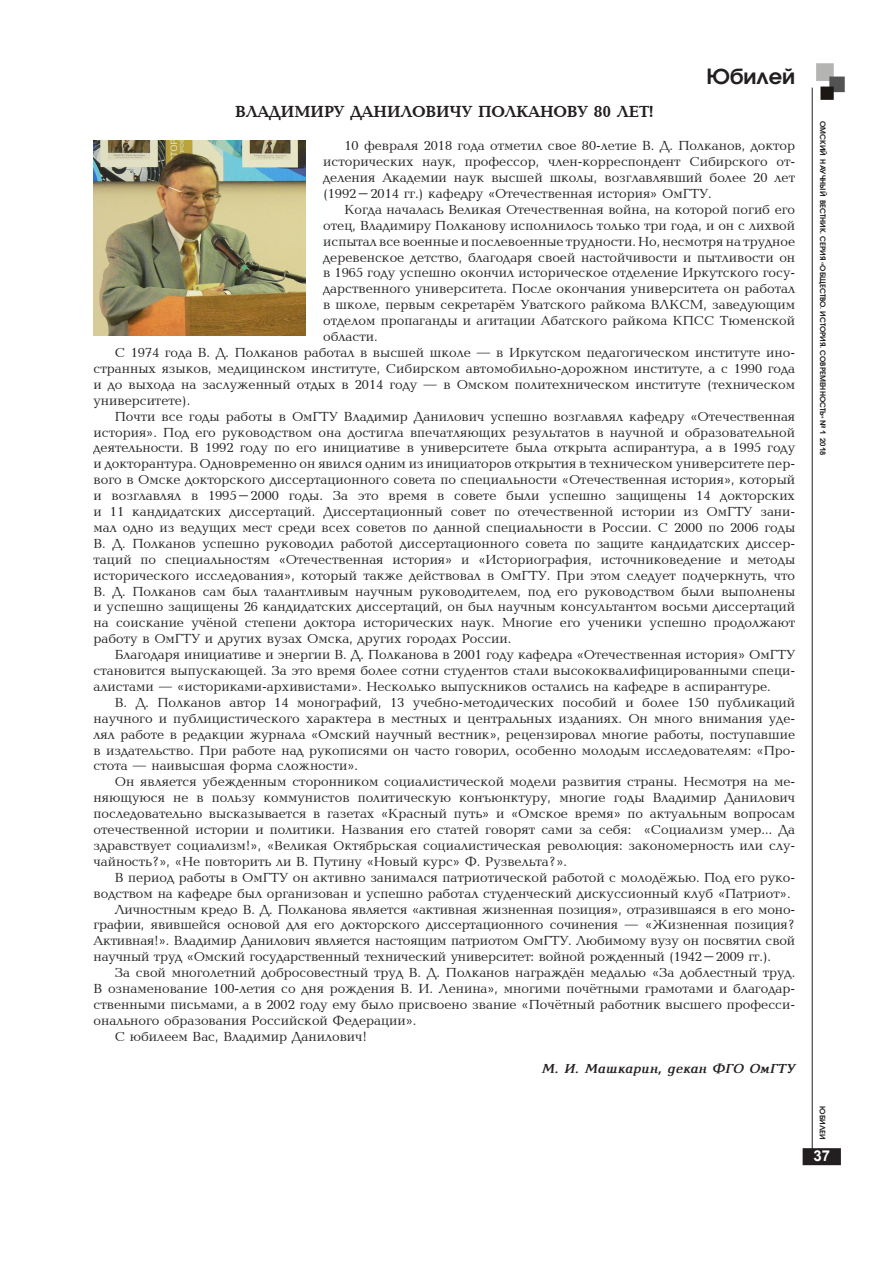
<style>
.page{position:relative;width:893px;height:1263px;background:#fff}
.page>*{position:absolute;margin:0;border:0;box-sizing:border-box;transform-origin:0 0}
.книжная_полка{font:600 21px "Avant Garde Gothic C";color:#231f20}
.название_статьи{font:700 16.5px "Baltica C";color:#231f20}
.t1{font:700 15px "Arial";color:#fff}
.основной_текст{font:13.5px/15.9px "Baltica CTT";color:#231f20;text-align:justify}
.основной_текст-2{font:italic 700 13.5px "Baltica";color:#231f20}
.t2{font:600 7.5px "Avant Garde Gothic C";color:#231f20}
</style>
<div class="page">
<div style="left:803px;top:1149px;width:37px;height:15px;background:#231f20"></div>
<div style="left:803px;top:1148px;width:38px;height:17px;border:2px solid #231f20"></div>
<hr style="left:812px;top:88px;width:1px;height:1071px;background:#231f20">
<img style="left:816px;top:63px;width:29px;height:37px">
<img style="left:94px;top:140px;width:211px;height:195px">
<p class="книжная_полка" style="left:706px;top:64px;width:90px">Юбилей</p>
<p class="название_статьи" style="left:235px;top:102px;width:420px">ВЛАДИМИРУ ДАНИЛОВИЧУ ПОЛКАНОВУ 80 ЛЕТ!</p>
<p class="основной_текст" style="left:323px;top:138px;width:473px;text-indent:21px">10 февраля 2018 года отметил свое 80-летие В. Д. Полканов, доктор исторических наук, профессор, член-корреспондент Сибирского от&shy;деления Академии наук высшей школы, возглавлявший более 20 лет (1992–2014 гг.) кафедру «Отечественная история» ОмГТУ.</p>
<p class="основной_текст" style="left:323px;top:202px;width:473px;text-indent:21px">Когда началась Великая Отечественная война, на которой погиб его отец, Владимиру Полканову исполнилось только три года, и он с лихвой испытал все военные и послевоенные трудности. Но, несмотря на трудное деревенское детство, благодаря своей настойчивости и пытливости он в 1965 году успешно окончил историческое отделение Иркутского госу&shy;дарственного университета. После окончания университета он работал в школе, первым секретарём Уватского райкома ВЛКСМ, заведующим отделом пропаганды и агитации Абатского райкома КПСС Тюменской области.</p>
<p class="основной_текст" style="left:94px;top:345px;width:703px;text-indent:21px">С 1974 года В. Д. Полканов работал в высшей школе — в Иркутском педагогическом институте ино&shy;странных языков, медицинском институте, Сибирском автомобильно-дорожном институте, а с 1990 года и до выхода на заслуженный отдых в 2014 году — в Омском политехническом институте (техническом университете).</p>
<p class="основной_текст" style="left:94px;top:409px;width:703px;text-indent:21px">Почти все годы работы в ОмГТУ Владимир Данилович успешно возглавлял кафедру «Отечественная история». Под его руководством она достигла впечатляющих результатов в научной и образовательной деятельности. В 1992 году по его инициативе в университете была открыта аспирантура, а в 1995 году и докторантура. Одновременно он явился одним из инициаторов открытия в техническом университете пер&shy;вого в Омске докторского диссертационного совета по специальности «Отечественная история», который и возглавлял в 1995–2000 годы. За это время в совете были успешно защищены 14 докторских и 11 кандидатских диссертаций. Диссертационный совет по отечественной истории из ОмГТУ зани&shy;мал одно из ведущих мест среди всех советов по данной специальности в России. С 2000 по 2006 годы В. Д. Полканов успешно руководил работой диссертационного совета по защите кандидатских диссер&shy;таций по специальностям «Отечественная история» и «Историография, источниковедение и методы исторического исследования», который также действовал в ОмГТУ. При этом следует подчеркнуть, что В. Д. Полканов сам был талантливым научным руководителем, под его руководством были выполнены и успешно защищены 26 кандидатских диссертаций, он был научным консультантом восьми диссертаций на соискание учёной степени доктора исторических наук. Многие его ученики успешно продолжают работу в ОмГТУ и других вузах Омска, других городах России.</p>
<p class="основной_текст" style="left:94px;top:647px;width:703px;text-indent:21px">Благодаря инициативе и энергии В. Д. Полканова в 2001 году кафедра «Отечественная история» ОмГТУ становится выпускающей. За это время более сотни студентов стали высококвалифицированными специ&shy;алистами — «историками-архивистами». Несколько выпускников остались на кафедре в аспирантуре.</p>
<p class="основной_текст" style="left:94px;top:695px;width:703px;text-indent:21px">В. Д. Полканов автор 14 монографий, 13 учебно-методических пособий и более 150 публикаций научного и публицистического характера в местных и центральных изданиях. Он много внимания уде&shy;лял работе в редакции журнала «Омский научный вестник», рецензировал многие работы, поступавшие в издательство. При работе над рукописями он часто говорил, особенно молодым исследователям: «Про&shy;стота — наивысшая форма сложности».</p>
<p class="основной_текст" style="left:94px;top:774px;width:703px;text-indent:21px">Он является убежденным сторонником социалистической модели развития страны. Несмотря на ме&shy;няющуюся не в пользу коммунистов политическую конъюнктуру, многие годы Владимир Данилович последовательно высказывается в газетах «Красный путь» и «Омское время» по актуальным вопросам отечественной истории и политики. Названия его статей говорят сами за себя: «Социализм умер… Да здравствует социализм!», «Великая Октябрьская социалистическая революция: закономерность или слу&shy;чайность?», «Не повторить ли В. Путину «Новый курс» Ф. Рузвельта?».</p>
<p class="основной_текст" style="left:94px;top:870px;width:703px;text-indent:21px">В период работы в ОмГТУ он активно занимался патриотической работой с молодёжью. Под его руко&shy;водством на кафедре был организован и успешно работал студенческий дискуссионный клуб «Патриот».</p>
<p class="основной_текст" style="left:94px;top:902px;width:703px;text-indent:21px">Личностным кредо В. Д. Полканова является «активная жизненная позиция», отразившаяся в его моно&shy;графии, явившейся основой для его докторского диссертационного сочинения — «Жизненная позиция?<br>Активная!». Владимир Данилович является настоящим патриотом ОмГТУ. Любимому вузу он посвятил свой научный труд «Омский государственный технический университет: войной рожденный (1942–2009 гг.).</p>
<p class="основной_текст" style="left:94px;top:965px;width:703px;text-indent:21px">За свой многолетний добросовестный труд В. Д. Полканов награждён медалью «За доблестный труд.<br>В ознаменование 100-летия со дня рождения В. И. Ленина», многими почётными грамотами и благодар&shy;ственными письмами, а в 2002 году ему было присвоено звание «Почётный работник высшего професси&shy;онального образования Российской Федерации».</p>
<p class="основной_текст" style="left:115px;top:1029px;width:254px">С юбилеем Вас, Владимир Данилович!</p>
<p class="основной_текст-2" style="left:541px;top:1061px;width:255px">М. И. Машкарин, декан ФГО ОмГТУ</p>
<p class="t2" style="left:827px;top:121px;width:335px;rotate:90deg">ОМСКИЙ НАУЧНЫЙ ВЕСТНИК. СЕРИЯ «ОБЩЕСТВО. ИСТОРИЯ. СОВРЕМЕННОСТЬ» № 1 2018</p>
<p class="t2" style="left:827px;top:1106px;width:35px;rotate:90deg">ЮБИЛЕИ</p>
<p class="t1" style="left:813px;top:1145px;width:18px">37</p>
</div>
